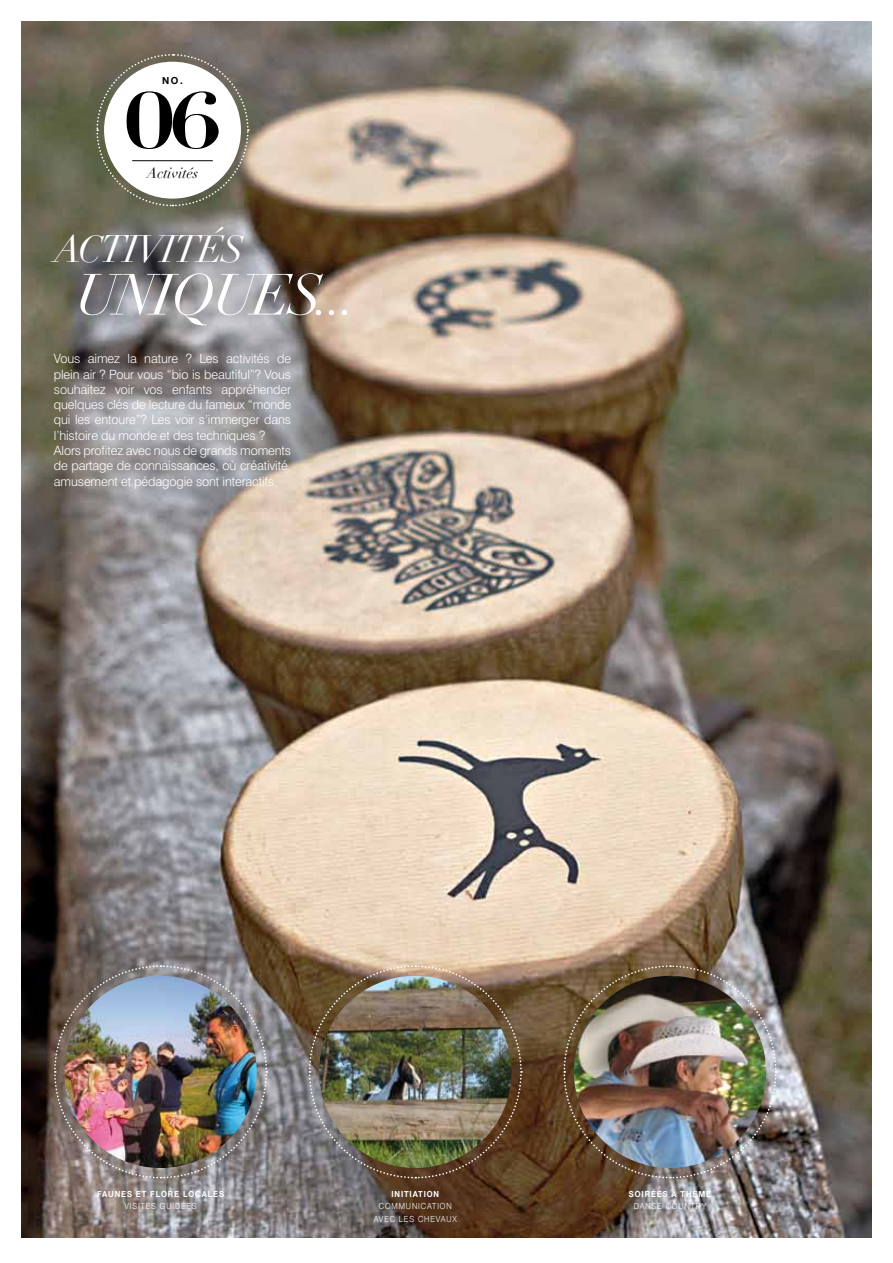
<style>
.page{position:relative;width:893px;height:1263px;background:#fff}
.page>*{position:absolute;margin:0;border:0;box-sizing:border-box;transform-origin:0 0}
.t1{font:700 77.7px "Didot";color:#000;scale:1.2 1}
.t2{font:italic 57px "Didot";letter-spacing:-.05em;color:#fff}
.t3{font:italic 37.5px "Didot";letter-spacing:-.05em;color:#fff}
.t4{font:italic 14.55px "Didot";color:#000}
.t5{font:300 12.75px/15.3px "Swiss 721 BT";letter-spacing:-.01em;color:#fff}
.t6{font:700 9.75px "Helvetica Neue";color:#000}
.t7{font:300 8.4px/12.6px "Helvetica Neue";letter-spacing:.12em;color:#fff;text-align:center;scale:.9 1}
.t8{font:700 8.4px "Helvetica Neue";letter-spacing:.12em;color:#fff;scale:.9 1}
</style>
<div class="page">
<img style="left:21px;top:21px;width:851px;height:1216px">
<svg style="left:95px;top:53px;width:155px;height:154px;background:#6f6c5b"></svg>
<div style="left:104px;top:62px;width:137px;height:137px;background:#fff;border-radius:50%"></div>
<hr style="left:132px;top:160px;width:81px;height:1px;background:#000">
<svg style="left:53px;top:964px;width:215px;height:215px;background:#837a77"></svg>
<img style="left:64px;top:976px;width:193px;height:192px;border-radius:96px">
<svg style="left:308px;top:964px;width:215px;height:215px;background:#76604c"></svg>
<img style="left:319px;top:976px;width:192px;height:192px;border-radius:96px">
<img style="left:563px;top:964px;width:214px;height:215px">
<img style="left:574px;top:976px;width:192px;height:192px;border-radius:96px">
<p class="t6" style="left:162px;top:75px;width:22px">NO.</p>
<h1 class="t1" style="left:123px;top:73px;width:83px">06</h1>
<p class="t4" style="left:147px;top:164px;width:53px">Activités</p>
<h3 class="t3" style="left:54px;top:226px;width:192px">ACTIVITÉS</h3>
<h2 class="t2" style="left:76px;top:260px;width:283px">UNIQUES...</h2>
<p class="t5" style="left:54px;top:351px;width:239px">Vous aimez la nature ? Les activités de plein air ? Pour vous “bio is beautiful”? Vous souhaitez voir vos enfants appréhender quelques clés de lecture du fameux “monde qui les entoure”? Les voir s’immerger dans l’histoire du monde et des techniques ?<br>Alors profitez avec nous de grands moments de partage de connaissances, où créativité, amusement et pédagogie sont interactifs.</p>
<p class="t8" style="left:97px;top:1188px;width:142px">FAUNES ET FLORE LOCALES</p>
<p class="t7" style="left:124px;top:1200px;width:82px">VISITES GUIDÉES</p>
<p class="t8" style="left:391px;top:1188px;width:55px">INITIATION</p>
<p class="t7" style="left:374px;top:1200px;width:94px">COMMUNICATION<br>AVEC LES CHEVAUX</p>
<p class="t8" style="left:629px;top:1188px;width:93px">SOIRÉES À THÈME</p>
<p class="t7" style="left:634px;top:1200px;width:82px">DANSE COUNTRY</p>
</div>
